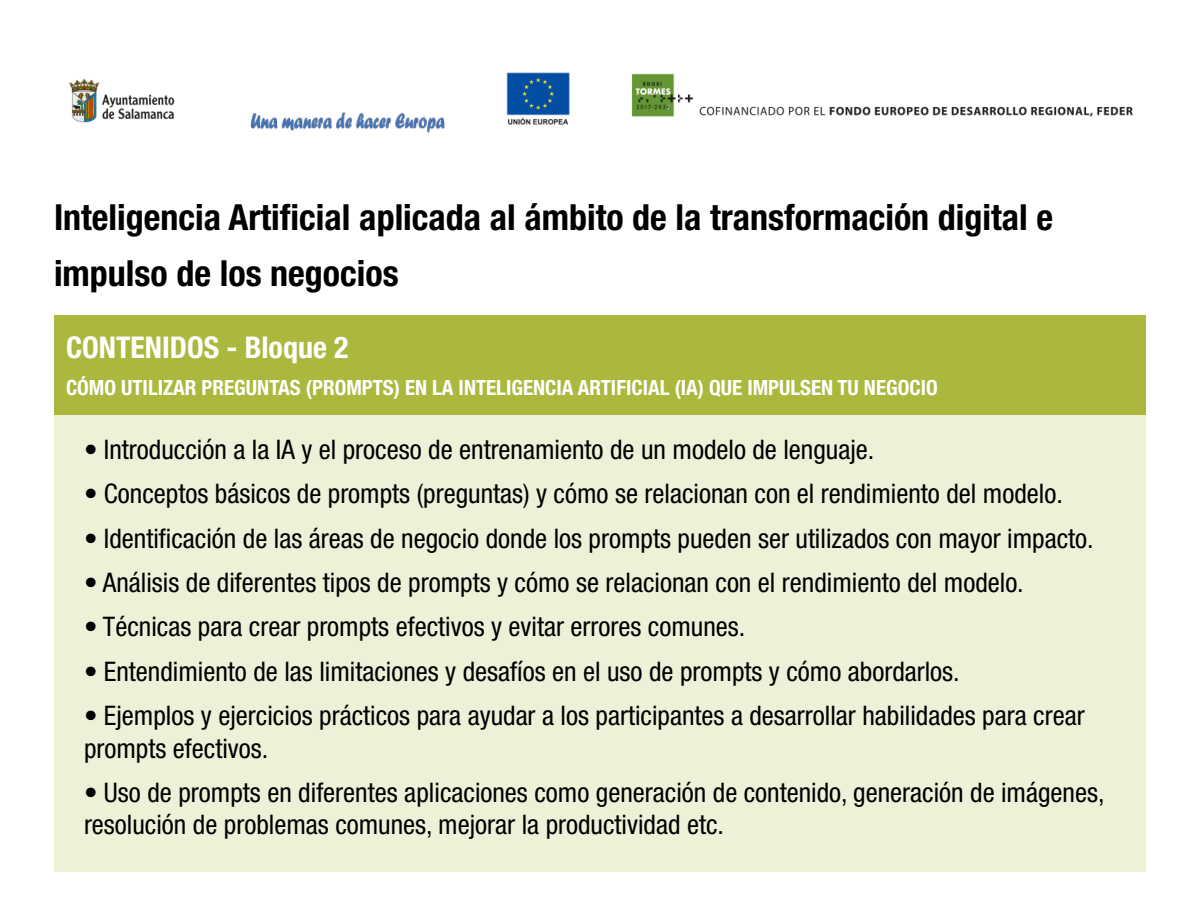
<style>
.page{position:relative;width:1200px;height:900px;background:#fff}
.page>*{position:absolute;margin:0;border:0;box-sizing:border-box;transform-origin:0 0}
.t1{font:700 condensed 36px/55.2px "Helvetica Neue";color:#000}
.t2{font:700 condensed 30px "Helvetica Neue";color:#fff}
.t3{font:condensed 27px/32.4px "Helvetica Neue";color:#000}
.t4{font:700 condensed 21px "Helvetica Neue";color:#fff}
</style>
<div class="page">
<div style="left:54px;top:315px;width:1092px;height:100px;background:#abb83d"></div>
<div style="left:54px;top:415px;width:1092px;height:457px;background:#eef1d8"></div>
<img style="left:69px;top:72px;width:501px;height:61px">
<img style="left:631px;top:73px;width:502px;height:44px">
<h1 class="t1" style="left:54px;top:190px;width:1001px">Inteligencia Artificial aplicada al ámbito de la transformación digital e impulso de los negocios</h1>
<p class="t2" style="left:66px;top:329px;width:284px">CONTENIDOS - Bloque 2</p>
<p class="t4" style="left:66px;top:375px;width:873px">CÓMO UTILIZAR PREGUNTAS (PROMPTS) EN LA INTELIGENCIA ARTIFICIAL (IA) QUE IMPULSEN TU NEGOCIO</p>
<p class="t3" style="left:84px;top:433px;width:792px">• Introducción a la IA y el proceso de entrenamiento de un modelo de lenguaje.</p>
<p class="t3" style="left:84px;top:477px;width:980px">• Conceptos básicos de prompts (preguntas) y cómo se relacionan con el rendimiento del modelo.</p>
<p class="t3" style="left:84px;top:522px;width:1011px">• Identificación de las áreas de negocio donde los prompts pueden ser utilizados con mayor impacto.</p>
<p class="t3" style="left:84px;top:566px;width:941px">• Análisis de diferentes tipos de prompts y cómo se relacionan con el rendimiento del modelo.</p>
<p class="t3" style="left:84px;top:611px;width:663px">• Técnicas para crear prompts efectivos y evitar errores comunes.</p>
<p class="t3" style="left:84px;top:655px;width:877px">• Entendimiento de las limitaciones y desafíos en el uso de prompts y cómo abordarlos.</p>
<p class="t3" style="left:84px;top:699px;width:1002px">• Ejemplos y ejercicios prácticos para ayudar a los participantes a desarrollar habilidades para crear prompts efectivos.</p>
<p class="t3" style="left:84px;top:776px;width:1022px">• Uso de prompts en diferentes aplicaciones como generación de contenido, generación de imágenes, resolución de problemas comunes, mejorar la productividad etc.</p>
</div>
